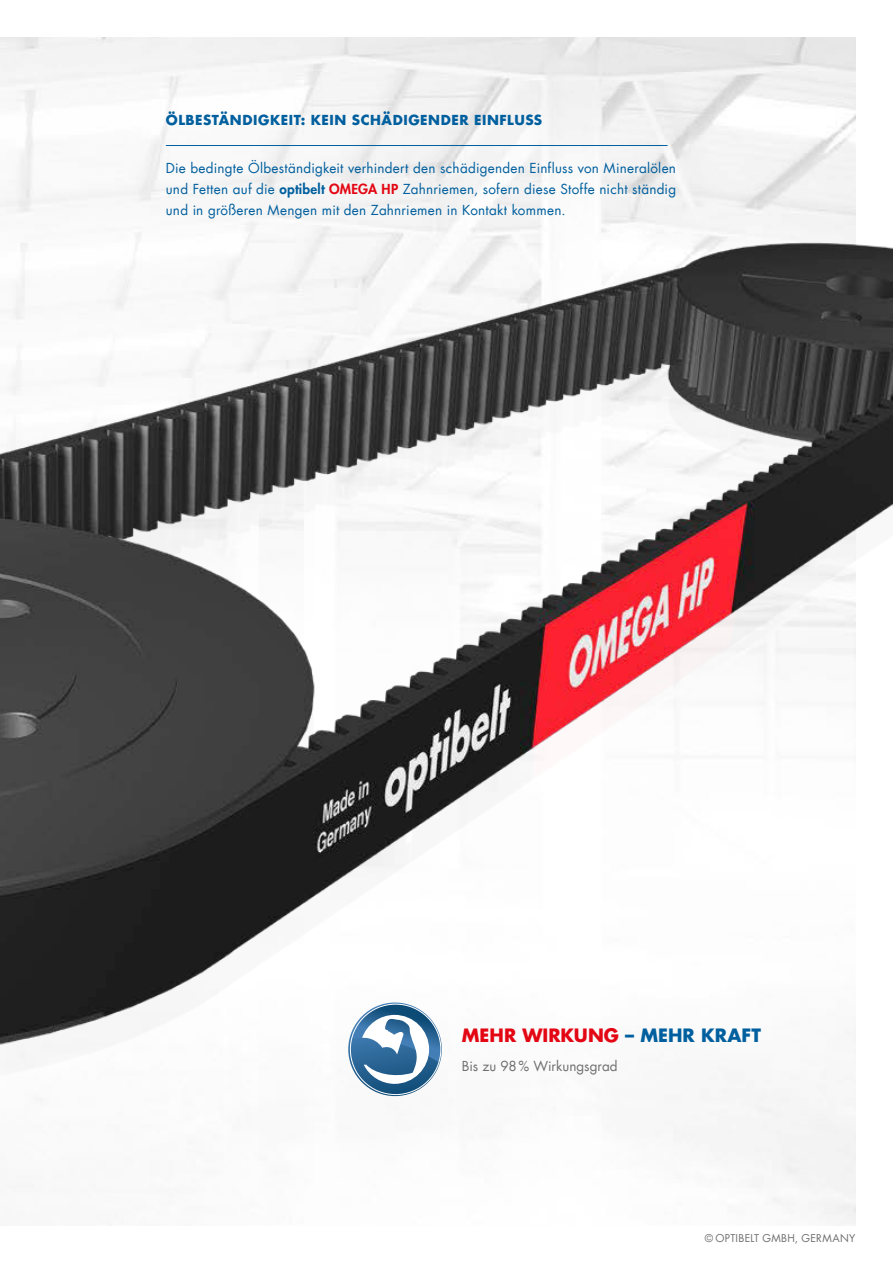
<style>
.page{position:relative;width:893px;height:1263px;background:#fff}
.page>*{position:absolute;margin:0;border:0;box-sizing:border-box;transform-origin:0 0}
.t1{font:700 18px "Futura Com";color:#e30613}
.t2{font:13.5px/21px "Futura Com";letter-spacing:.02em;color:#005f9e;text-align:justify}
.t3{font:700 13.5px "Futura Com";letter-spacing:.04em;color:#005f9e}
.t4{font:13.5px "Futura Com";letter-spacing:-.005em;color:#706f6f}
.t5{font:10.5px "Futura Com";letter-spacing:.025em;color:#706f6f}
.s1{font-weight:800}
.s2{font-weight:800;color:#e30613}
.s3{color:#005f9e}
</style>
<div class="page">
<img style="left:0;top:37px;width:893px;height:1187px">
<svg style="left:348px;top:1002px;width:94px;height:94px"></svg>
<svg style="left:352px;top:1004px;width:95px;height:80px"></svg>
<hr style="left:166px;top:145px;width:502px;height:1px;background:#005f9e">
<p class="t3" style="left:166px;top:109px;width:378px">ÖLBESTÄNDIGKEIT: KEIN SCHÄDIGENDER EINFLUSS</p>
<p class="t2" style="left:166px;top:157px;width:512px">Die bedingte Ölbeständigkeit verhindert den schädigenden Einfluss von Mineralölen und Fetten auf die <span class="s1">optibelt</span> <span class="s2">OMEGA HP</span> Zahnriemen, sofern diese Stoffe nicht ständig und in größeren Mengen mit den Zahnriemen in Kontakt kommen.</p>
<h1 class="t1" style="left:462px;top:1021px;width:301px">MEHR WIRKUNG <span class="s3">– MEHR KRAFT</span></h1>
<p class="t4" style="left:462px;top:1057px;width:157px">Bis zu 98% Wirkungsgrad</p>
<p class="t5" style="left:705px;top:1231px;width:152px">© OPTIBELT GMBH, GERMANY</p>
</div>
